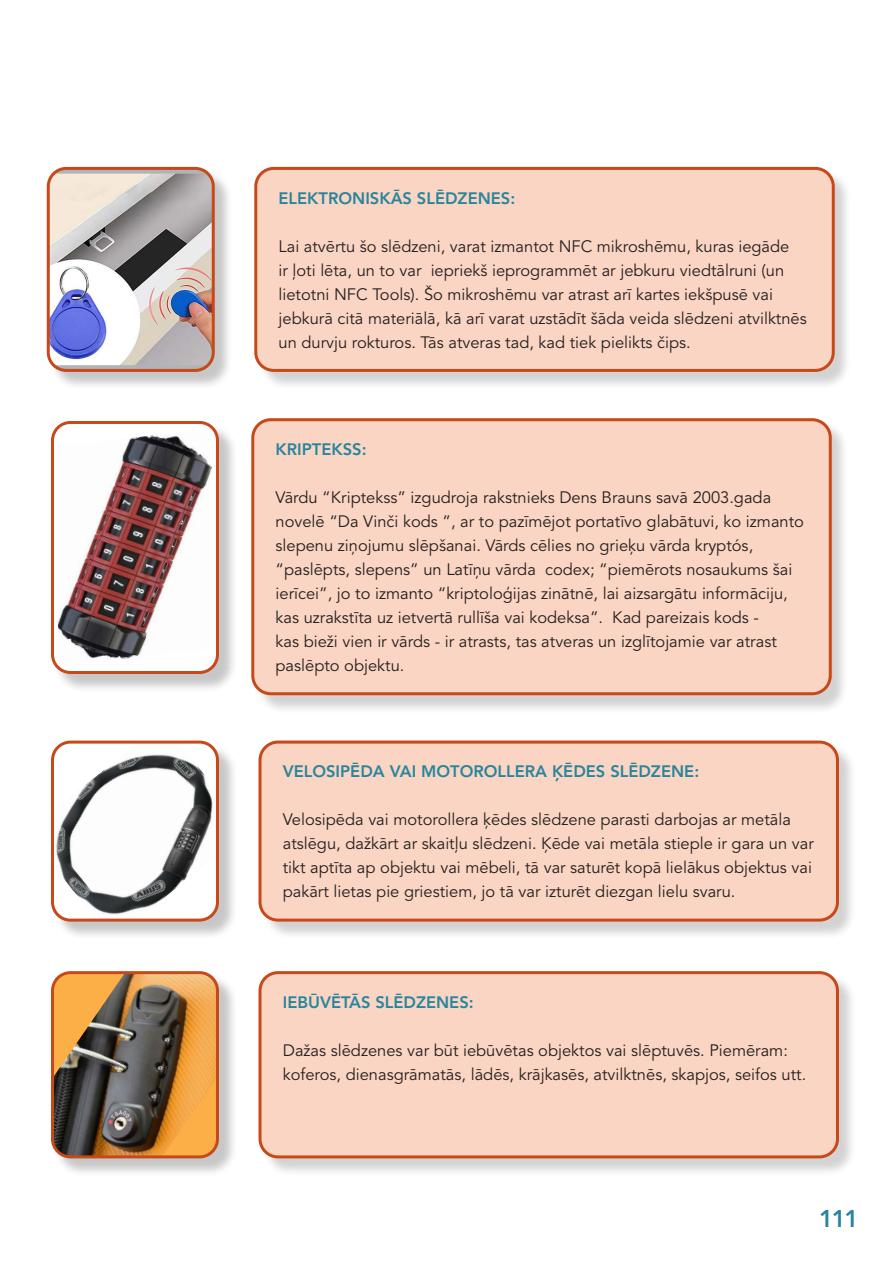
<style>
.page{position:relative;width:893px;height:1263px;background:#fff}
.page>*{position:absolute;margin:0;border:0;box-sizing:border-box;transform-origin:0 0}
.t1{font:800 24px "Avenir LT Pro";color:#28859d}
.Main_Text{font:16.5px/24px "Avenir LT Pro";color:#231f20}
.Main_Text-2{font:800 16.5px "Avenir LT Pro";color:#28859d}
</style>
<div class="page">
<div style="left:49px;top:169px;width:184px;height:222px;background:#231f20;opacity:.25"></div>
<svg style="left:48px;top:168px;width:165px;height:202px"></svg>
<img style="left:48px;top:174px;width:165px;height:191px">
<div style="left:47px;top:167px;width:168px;height:205px;border:3px solid #c74919;border-radius:18px"></div>
<div style="left:258px;top:169px;width:594px;height:222px;background:#231f20;opacity:.75"></div>
<div style="left:256px;top:167px;width:577px;height:205px;background:#fbd5c3;border-radius:18px"></div>
<div style="left:254px;top:167px;width:581px;height:205px;border:3px solid #c74919;border-radius:18px"></div>
<div style="left:53px;top:423px;width:184px;height:270px;background:#231f20;opacity:.25"></div>
<div style="left:52px;top:422px;width:165px;height:250px;background:#fff;border-radius:18px"></div>
<img style="left:53px;top:429px;width:164px;height:237px">
<div style="left:51px;top:421px;width:168px;height:253px;border:3px solid #c74919;border-radius:18px"></div>
<div style="left:255px;top:420px;width:594px;height:294px;background:#231f20;opacity:.75"></div>
<div style="left:253px;top:418px;width:577px;height:277px;background:#fbd5c3;border-radius:18px"></div>
<div style="left:251px;top:418px;width:581px;height:277px;border:3px solid #c74919;border-radius:18px"></div>
<div style="left:53px;top:743px;width:184px;height:197px;background:#231f20;opacity:.25"></div>
<img style="left:52px;top:742px;width:165px;height:178px">
<div style="left:51px;top:741px;width:168px;height:180px;border:3px solid #c74919;border-radius:18px"></div>
<div style="left:262px;top:743px;width:594px;height:197px;background:#231f20;opacity:.75"></div>
<div style="left:260px;top:741px;width:577px;height:180px;background:#fbd5c3;border-radius:18px"></div>
<div style="left:258px;top:741px;width:581px;height:180px;border:3px solid #c74919;border-radius:18px"></div>
<div style="left:53px;top:973px;width:184px;height:204px;background:#231f20;opacity:.25"></div>
<img style="left:53px;top:973px;width:164px;height:184px">
<div style="left:51px;top:971px;width:168px;height:187px;border:3px solid #c74919;border-radius:18px"></div>
<div style="left:262px;top:973px;width:594px;height:204px;background:#231f20;opacity:.75"></div>
<div style="left:260px;top:971px;width:577px;height:187px;background:#fbd5c3;border-radius:18px"></div>
<div style="left:258px;top:971px;width:581px;height:187px;border:3px solid #c74919;border-radius:18px"></div>
<p class="Main_Text-2" style="left:279px;top:188px;width:238px">ELEKTRONISKĀS SLĒDZENES:</p>
<p class="Main_Text" style="left:279px;top:234px;width:530px">Lai atvērtu šo slēdzeni, varat izmantot NFC mikroshēmu, kuras iegāde<br>ir ļoti lēta, un to var iepriekš ieprogrammēt ar jebkuru viedtālruni (un lietotni NFC Tools). Šo mikroshēmu var atrast arī kartes iekšpusē vai jebkurā citā materiālā, kā arī varat uzstādīt šāda veida slēdzeni atvilktnēs un durvju rokturos. Tās atveras tad, kad tiek pielikts čips.</p>
<p class="Main_Text-2" style="left:276px;top:439px;width:93px">KRIPTEKSS:</p>
<p class="Main_Text" style="left:276px;top:486px;width:530px">Vārdu “Kriptekss” izgudroja rakstnieks Dens Brauns savā 2003.gada novelē “Da Vinči kods ”, ar to pazīmējot portatīvo glabātuvi, ko izmanto slepenu ziņojumu slēpšanai. Vārds cēlies no grieķu vārda kryptós, “paslēpts, slepens” un Latīņu vārda codex; “piemērots nosaukums šai ierīcei”, jo to izmanto “kriptoloģijas zinātnē, lai aizsargātu informāciju, kas uzrakstīta uz ietvertā rullīša vai kodeksa”. Kad pareizais kods -<br>kas bieži vien ir vārds - ir atrasts, tas atveras un izglītojamie var atrast paslēpto objektu.</p>
<p class="Main_Text-2" style="left:283px;top:762px;width:418px">VELOSIPĒDA VAI MOTOROLLERA ĶĒDES SLĒDZENE:</p>
<p class="Main_Text" style="left:283px;top:808px;width:533px">Velosipēda vai motorollera ķēdes slēdzene parasti darbojas ar metāla atslēgu, dažkārt ar skaitļu slēdzeni. Ķēde vai metāla stieple ir gara un var tikt aptīta ap objektu vai mēbeli, tā var saturēt kopā lielākus objektus vai pakārt lietas pie griestiem, jo tā var izturēt diezgan lielu svaru.</p>
<p class="Main_Text-2" style="left:283px;top:992px;width:192px">IEBŪVĒTĀS SLĒDZENES:</p>
<p class="Main_Text" style="left:283px;top:1038px;width:525px">Dažas slēdzenes var būt iebūvētas objektos vai slēptuvēs. Piemēram: koferos, dienasgrāmatās, lādēs, krājkasēs, atvilktnēs, skapjos, seifos utt.</p>
<h1 class="t1" style="left:819px;top:1204px;width:41px">111</h1>
</div>
